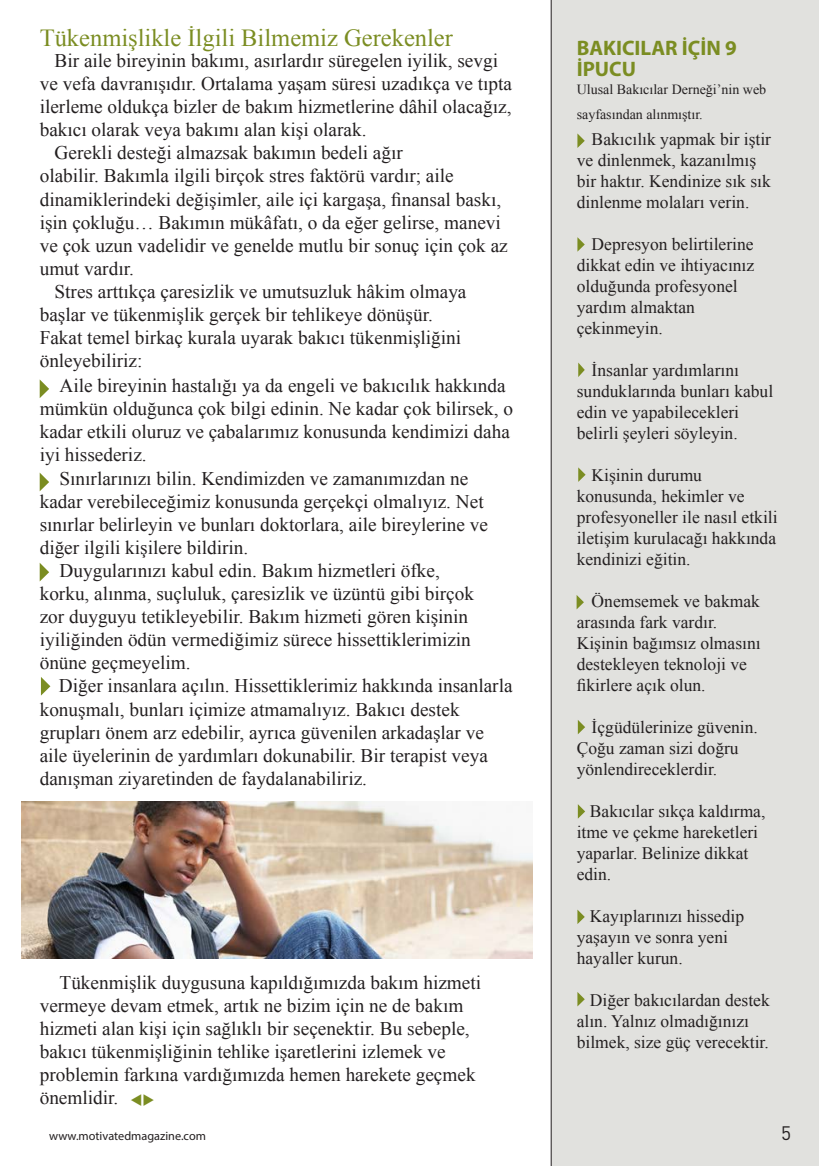
<style>
.page{position:relative;width:819px;height:1166px;background:#fff}
.page>*{position:absolute;margin:0;border:0;box-sizing:border-box;transform-origin:0 0}
.t1{font:24.5px "Times New Roman";color:#7b8d22}
.Qualities_to_Cultiva{font:700 21px/21px "Myriad Pro";color:#7b8d22}
.Qualities_to_Cultiva-2{font:19.25px/23.1px "Times New Roman";color:#231f20}
.t2{font:19.25px "DIN Pro";color:#231f20}
.Qualities_to_Cultiva-3{font:17.5px/21px "Times New Roman";color:#231f20}
.Qualities_to_Cultiva-4{font:14px/25.2px "Times New Roman";color:#231f20}
.t3{font:12.25px "Myriad Pro";color:#231f20}
</style>
<div class="page">
<div style="left:551px;top:0;width:268px;height:1166px;background:#e1e1de"></div>
<svg style="left:577px;top:133px;width:7px;height:15px"></svg>
<svg style="left:578px;top:362px;width:6px;height:15px"></svg>
<svg style="left:578px;top:467px;width:7px;height:15px"></svg>
<svg style="left:576px;top:595px;width:8px;height:14px"></svg>
<svg style="left:578px;top:720px;width:7px;height:14px"></svg>
<svg style="left:577px;top:992px;width:7px;height:14px"></svg>
<svg style="left:578px;top:804px;width:7px;height:15px"></svg>
<svg style="left:577px;top:909px;width:7px;height:15px"></svg>
<svg style="left:577px;top:237px;width:7px;height:15px"></svg>
<svg style="left:40px;top:473px;width:9px;height:18px"></svg>
<svg style="left:40px;top:563px;width:9px;height:18px"></svg>
<svg style="left:41px;top:677px;width:9px;height:18px"></svg>
<svg style="left:40px;top:380px;width:9px;height:18px"></svg>
<img style="left:22px;top:801px;width:511px;height:158px">
<p class="t1" style="left:40px;top:21px;width:415px">Tükenmişlikle İlgili Bilmemiz Gerekenler</p>
<p class="Qualities_to_Cultiva-2" style="left:40px;top:49px;width:474px;text-indent:15px">Bir aile bireyinin bakımı, asırlardır süregelen iyilik, sevgi ve vefa davranışıdır. Ortalama yaşam süresi uzadıkça ve tıpta ilerleme oldukça bizler de bakım hizmetlerine dâhil olacağız, bakıcı olarak veya bakımı alan kişi olarak.</p>
<p class="Qualities_to_Cultiva-2" style="left:40px;top:141px;width:469px;text-indent:15px">Gerekli desteği almazsak bakımın bedeli ağır<br>olabilir. Bakımla ilgili birçok stres faktörü vardır; aile dinamiklerindeki değişimler, aile içi kargaşa, finansal baskı, işin çokluğu… Bakımın mükâfatı, o da eğer gelirse, manevi ve çok uzun vadelidir ve genelde mutlu bir sonuç için çok az umut vardır.</p>
<p class="Qualities_to_Cultiva-2" style="left:40px;top:280px;width:428px;text-indent:15px">Stres arttıkça çaresizlik ve umutsuzluk hâkim olmaya başlar ve tükenmişlik gerçek bir tehlikeye dönüşür.<br>Fakat temel birkaç kurala uyarak bakıcı tükenmişliğini önleyebiliriz:</p>
<p class="Qualities_to_Cultiva-2" style="left:40px;top:374px;width:475px;text-indent:20px">Aile bireyinin hastalığı ya da engeli ve bakıcılık hakkında mümkün olduğunca çok bilgi edinin. Ne kadar çok bilirsek, o kadar etkili oluruz ve çabalarımız konusunda kendimizi daha iyi hissederiz.</p>
<p class="Qualities_to_Cultiva-2" style="left:40px;top:466px;width:450px;text-indent:20px">Sınırlarınızı bilin. Kendimizden ve zamanımızdan ne kadar verebileceğimiz konusunda gerçekçi olmalıyız. Net sınırlar belirleyin ve bunları doktorlara, aile bireylerine ve diğer ilgili kişilere bildirin.</p>
<p class="Qualities_to_Cultiva-2" style="left:40px;top:559px;width:436px;text-indent:20px">Duygularınızı kabul edin. Bakım hizmetleri öfke, korku, alınma, suçluluk, çaresizlik ve üzüntü gibi birçok zor duyguyu tetikleyebilir. Bakım hizmeti gören kişinin iyiliğinden ödün vermediğimiz sürece hissettiklerimizin önüne geçmeyelim.</p>
<p class="Qualities_to_Cultiva-2" style="left:40px;top:674px;width:474px;text-indent:19px">Diğer insanlara açılın. Hissettiklerimiz hakkında insanlarla konuşmalı, bunları içimize atmamalıyız. Bakıcı destek grupları önem arz edebilir, ayrıca güvenilen arkadaşlar ve aile üyelerinin de yardımları dokunabilir. Bir terapist veya danışman ziyaretinden de faydalanabiliriz.</p>
<p class="Qualities_to_Cultiva-2" style="left:40px;top:970px;width:443px;text-indent:20px">Tükenmişlik duygusuna kapıldığımızda bakım hizmeti vermeye devam etmek, artık ne bizim için ne de bakım hizmeti alan kişi için sağlıklı bir seçenektir. Bu sebeple, bakıcı tükenmişliğinin tehlike işaretlerini izlemek ve problemin farkına vardığımızda hemen harekete geçmek önemlidir.</p>
<p class="Qualities_to_Cultiva" style="left:576px;top:37px;width:161px">BAKICILAR İÇİN 9<br>İPUCU</p>
<p class="Qualities_to_Cultiva-4" style="left:576px;top:76px;width:191px">Ulusal Bakıcılar Derneği’nin web sayfasından alınmıştır.</p>
<p class="Qualities_to_Cultiva-3" style="left:576px;top:128px;width:196px;text-indent:15px">Bakıcılık yapmak bir iştir ve dinlenmek, kazanılmış bir haktır. Kendinize sık sık dinlenme molaları verin.</p>
<p class="Qualities_to_Cultiva-3" style="left:576px;top:233px;width:179px;text-indent:15px">Depresyon belirtilerine dikkat edin ve ihtiyacınız olduğunda profesyonel yardım almaktan çekinmeyin.</p>
<p class="Qualities_to_Cultiva-3" style="left:576px;top:359px;width:198px;text-indent:15px">İnsanlar yardımlarını sunduklarında bunları kabul edin ve yapabilecekleri belirli şeyleri söyleyin.</p>
<p class="Qualities_to_Cultiva-3" style="left:576px;top:464px;width:202px;text-indent:15px">Kişinin durumu konusunda, hekimler ve profesyoneller ile nasıl etkili iletişim kurulacağı hakkında kendinizi eğitin.</p>
<p class="Qualities_to_Cultiva-3" style="left:576px;top:590px;width:185px;text-indent:15px">Önemsemek ve bakmak arasında fark vardır.<br>Kişinin bağımsız olmasını destekleyen teknoloji ve fikirlere açık olun.</p>
<p class="Qualities_to_Cultiva-3" style="left:576px;top:716px;width:183px;text-indent:15px">İçgüdülerinize güvenin.<br>Çoğu zaman sizi doğru yönlendireceklerdir.</p>
<p class="Qualities_to_Cultiva-3" style="left:576px;top:800px;width:190px;text-indent:13px">Bakıcılar sıkça kaldırma, itme ve çekme hareketleri yaparlar. Belinize dikkat edin.</p>
<p class="Qualities_to_Cultiva-3" style="left:576px;top:905px;width:169px;text-indent:13px">Kayıplarınızı hissedip yaşayın ve sonra yeni hayaller kurun.</p>
<p class="Qualities_to_Cultiva-3" style="left:576px;top:989px;width:194px;text-indent:13px">Diğer bakıcılardan destek alın. Yalnız olmadığınızı bilmek, size güç verecektir.</p>
<p class="t3" style="left:49px;top:1128px;width:158px">www.motivatedmagazine.com</p>
<p class="t2" style="left:781px;top:1120px;width:12px">5</p>
</div>
